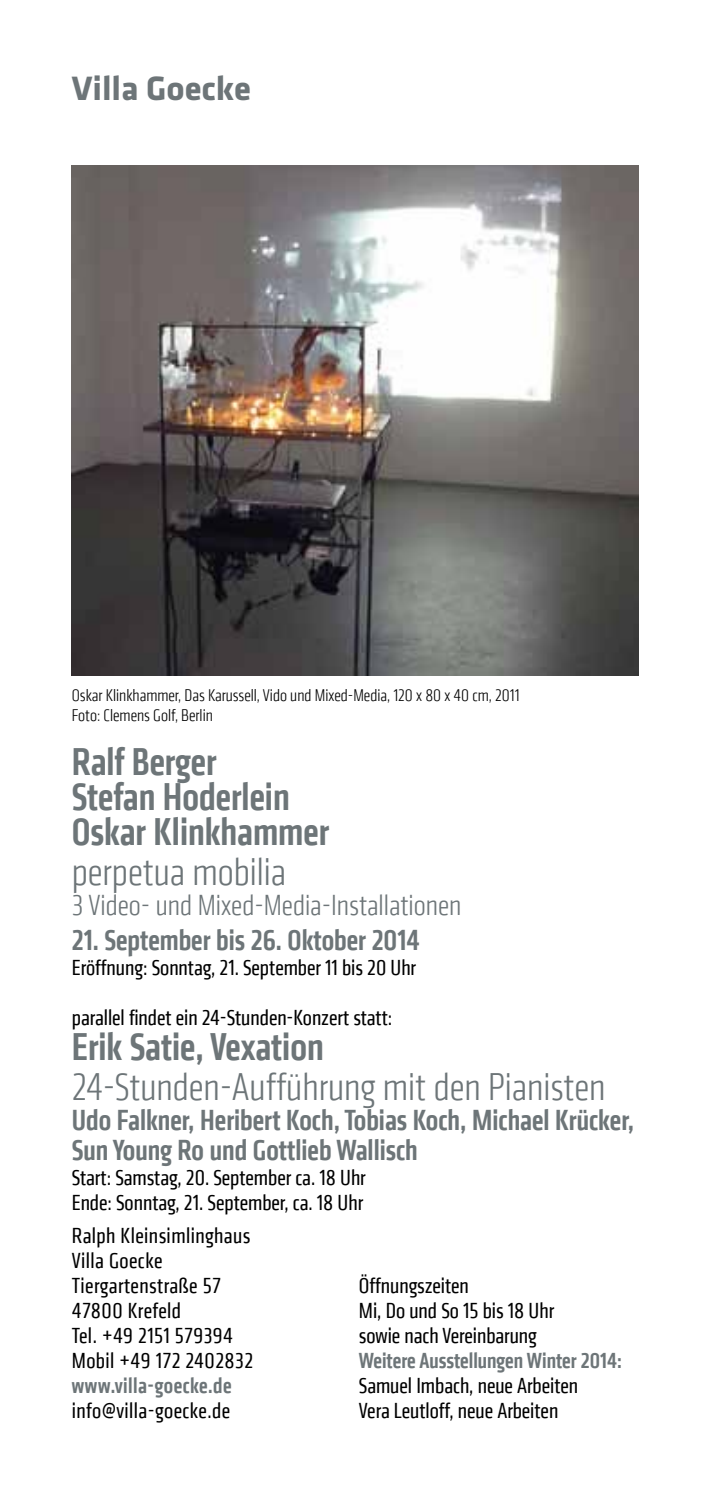
<style>
.page{position:relative;width:709px;height:1489px;background:#fff}
.page>*{position:absolute;margin:0;border:0;box-sizing:border-box;transform-origin:0 0}
.t1{font:500 condensed 40px/35px "Klavika CH";color:#6d7578}
.t2{font:300 condensed 40px "Klavika CH";color:#6d7578}
.t3{font:700 35px "Klavika";color:#6d7578}
.t4{font:500 condensed 30px/30px "Klavika CH";color:#6d7578}
.t5{font:300 condensed 30px "Klavika CH";color:#6d7578}
.t6{font:condensed 22.5px/25px "Klavika CH";color:#000}
.t7{font:condensed 22.5px/25px "Klavika CH";letter-spacing:.02em;color:#000}
.t8{font:500 condensed 22.5px "Klavika CH";color:#6d7578}
.t9{font:22.5px "Klavika CH Medium Cond TF";letter-spacing:.02em;color:#6d7578}
.t10{font:300 condensed 17.5px/20px "Klavika CH";color:#000}
</style>
<div class="page">
<img style="left:72px;top:166px;width:567px;height:509px">
<h2 class="t3" style="left:72px;top:63px;width:181px">Villa Goecke</h2>
<p class="t10" style="left:72px;top:685px;width:449px">Oskar Klinkhammer, Das Karussell, Vido und Mixed-Media, 120 x 80 x 40 cm, 2011<br>Foto: Clemens Golf, Berlin</p>
<h1 class="t1" style="left:72px;top:744px;width:259px">Ralf Berger<br>Stefan Hoderlein<br>Oskar Klinkhammer</h1>
<h1 class="t2" style="left:72px;top:850px;width:216px">perpetua mobilia</h1>
<h3 class="t5" style="left:72px;top:888px;width:391px">3 Video- und Mixed-Media-Installationen</h3>
<h3 class="t4" style="left:72px;top:925px;width:349px">21. September bis 26. Oktober 2014</h3>
<p class="t6" style="left:72px;top:955px;width:346px">Eröffnung: Sonntag, 21. September 11 bis 20 Uhr</p>
<p class="t6" style="left:72px;top:1005px;width:322px">parallel findet ein 24-Stunden-Konzert statt:</p>
<h1 class="t1" style="left:72px;top:1029px;width:253px">Erik Satie, Vexation</h1>
<h1 class="t2" style="left:72px;top:1065px;width:535px">24-Stunden-Aufführung mit den Pianisten</h1>
<h3 class="t4" style="left:72px;top:1105px;width:564px">Udo Falkner, Heribert Koch, Tobias Koch, Michael Krücker,<br>Sun Young Ro und Gottlieb Wallisch</h3>
<p class="t6" style="left:72px;top:1165px;width:295px">Start: Samstag, 20. September ca. 18 Uhr<br>Ende: Sonntag, 21. September, ca. 18 Uhr</p>
<p class="t7" style="left:72px;top:1222px;width:183px">Ralph Kleinsimlinghaus<br>Villa Goecke<br>Tiergartenstraße 57<br>47800 Krefeld<br>Tel. +49 2151 579394<br>Mobil +49 172 2402832</p>
<p class="t9" style="left:72px;top:1371px;width:161px">www.villa-goecke.de</p>
<p class="t7" style="left:72px;top:1397px;width:160px">info@villa-goecke.de</p>
<p class="t6" style="left:359px;top:1272px;width:197px">Öffnungszeiten<br>Mi, Do und So 15 bis 18 Uhr sowie nach Vereinbarung</p>
<p class="t8" style="left:359px;top:1345px;width:264px">Weitere Ausstellungen Winter 2014:</p>
<p class="t6" style="left:359px;top:1372px;width:221px">Samuel Imbach, neue Arbeiten<br>Vera Leutloff, neue Arbeiten</p>
</div>
